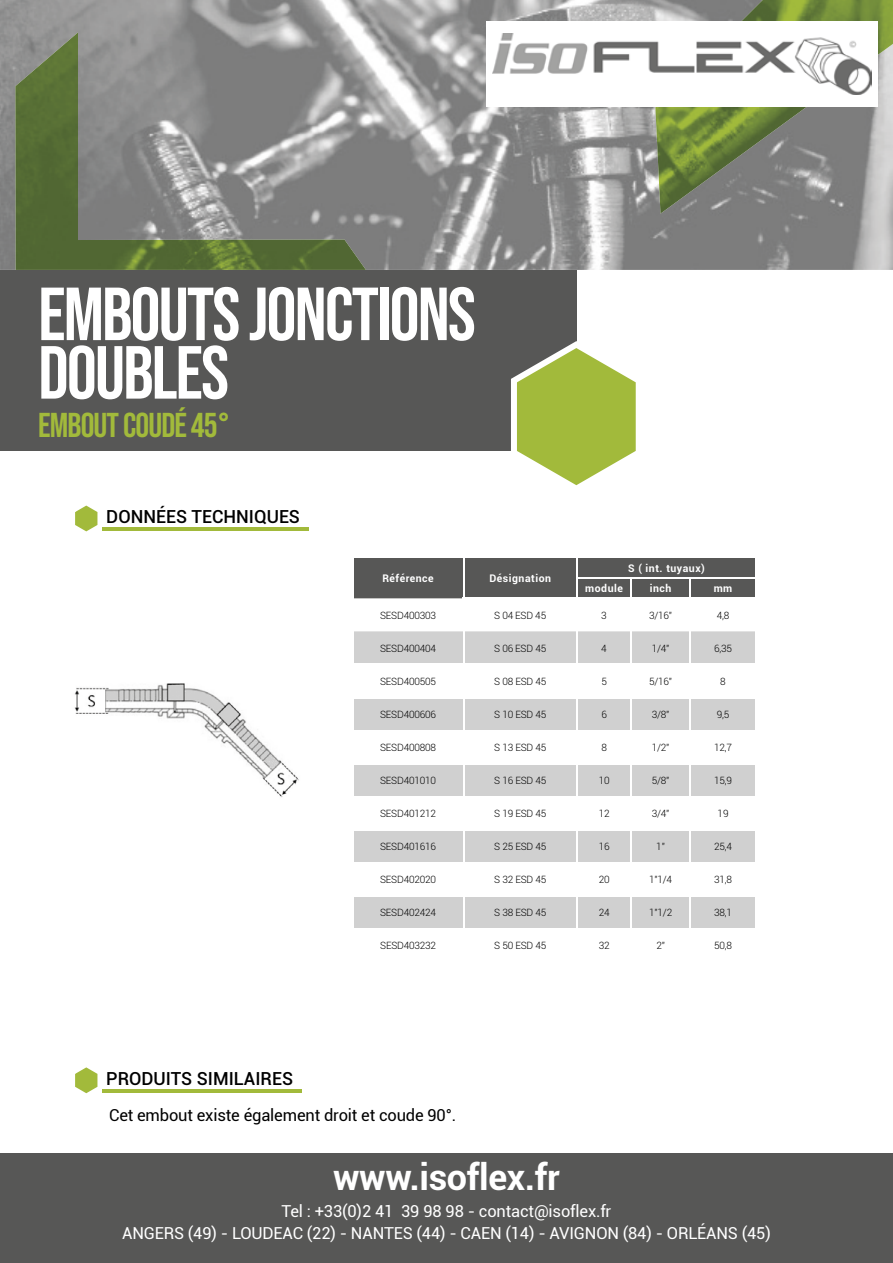
<style>
.page{position:relative;width:893px;height:1263px;background:#fff}
.page>*{position:absolute;margin:0;border:0;box-sizing:border-box;transform-origin:0 0}
.t1{font:75px/58.5px "Bebas Neue";letter-spacing:-.025em;color:#fff}
.t2{font:700 36px "Roboto";letter-spacing:-.01em;color:#fff}
.t3{font:34.5px "Bebas Neue";letter-spacing:-.025em;color:#a2ba3b}
.t4{font:500 18px "Roboto";color:#000}
.t5{font:16.5px/22px "Roboto";letter-spacing:-.01em;color:#fff;text-align:center}
.t6{font:16.5px "Roboto";letter-spacing:-.01em;color:#000}
.t7{font:700 10.5px "Roboto";letter-spacing:.05em;color:#fff}
.t8{font:300 10.05px "Roboto";letter-spacing:-.02em;color:#000}
</style>
<div class="page">
<img style="left:0;top:0;width:893px;height:270px">
<img style="left:15px;top:32px;width:351px;height:238px">
<div style="left:0;top:270px;width:576px;height:180px;background:#575756"></div>
<svg style="left:511px;top:341px;width:125px;height:145px"></svg>
<img style="left:655px;top:0;width:238px;height:214px">
<div style="left:486px;top:21px;width:392px;height:85px;background:#fff"></div>
<img style="left:492px;top:34px;width:380px;height:60px">
<div style="left:0;top:1153px;width:893px;height:110px;background:#575756"></div>
<svg style="left:75px;top:1067px;width:28px;height:27px"></svg>
<hr style="left:102px;top:1089px;width:200px;height:3px;background:#a2ba3b">
<svg style="left:75px;top:505px;width:28px;height:27px"></svg>
<hr style="left:102px;top:527px;width:206px;height:3px;background:#a2ba3b">
<svg style="left:354px;top:631px;width:401px;height:297px;fill:#d0d0d0"></svg>
<hr style="left:463px;top:631px;width:1px;height:33px;background:#fff">
<hr style="left:576px;top:631px;width:2px;height:33px;background:#fff">
<hr style="left:463px;top:665px;width:1px;height:32px;background:#fff">
<hr style="left:576px;top:665px;width:2px;height:32px;background:#fff">
<hr style="left:463px;top:698px;width:1px;height:32px;background:#fff">
<hr style="left:576px;top:698px;width:2px;height:32px;background:#fff">
<hr style="left:463px;top:731px;width:1px;height:32px;background:#fff">
<hr style="left:576px;top:731px;width:2px;height:32px;background:#fff">
<hr style="left:463px;top:764px;width:1px;height:32px;background:#fff">
<hr style="left:576px;top:764px;width:2px;height:32px;background:#fff">
<hr style="left:463px;top:797px;width:1px;height:32px;background:#fff">
<hr style="left:576px;top:797px;width:2px;height:32px;background:#fff">
<hr style="left:463px;top:830px;width:1px;height:32px;background:#fff">
<hr style="left:576px;top:830px;width:2px;height:32px;background:#fff">
<hr style="left:463px;top:863px;width:1px;height:32px;background:#fff">
<hr style="left:576px;top:863px;width:2px;height:32px;background:#fff">
<hr style="left:463px;top:896px;width:1px;height:32px;background:#fff">
<hr style="left:576px;top:896px;width:2px;height:32px;background:#fff">
<hr style="left:630px;top:631px;width:2px;height:33px;background:#fff">
<hr style="left:689px;top:631px;width:2px;height:33px;background:#fff">
<hr style="left:630px;top:665px;width:2px;height:32px;background:#fff">
<hr style="left:689px;top:665px;width:2px;height:32px;background:#fff">
<hr style="left:630px;top:698px;width:2px;height:32px;background:#fff">
<hr style="left:689px;top:698px;width:2px;height:32px;background:#fff">
<hr style="left:630px;top:731px;width:2px;height:32px;background:#fff">
<hr style="left:689px;top:731px;width:2px;height:32px;background:#fff">
<hr style="left:630px;top:764px;width:2px;height:32px;background:#fff">
<hr style="left:689px;top:764px;width:2px;height:32px;background:#fff">
<hr style="left:630px;top:797px;width:2px;height:32px;background:#fff">
<hr style="left:689px;top:797px;width:2px;height:32px;background:#fff">
<hr style="left:630px;top:830px;width:2px;height:32px;background:#fff">
<hr style="left:689px;top:830px;width:2px;height:32px;background:#fff">
<hr style="left:630px;top:863px;width:2px;height:32px;background:#fff">
<hr style="left:689px;top:863px;width:2px;height:32px;background:#fff">
<hr style="left:630px;top:896px;width:2px;height:32px;background:#fff">
<hr style="left:689px;top:896px;width:2px;height:32px;background:#fff">
<div style="left:354px;top:558px;width:401px;height:40px;background:#575756"></div>
<hr style="left:352px;top:664px;width:111px;height:1px;background:#fff">
<hr style="left:463px;top:664px;width:114px;height:1px;background:#fff">
<hr style="left:577px;top:664px;width:54px;height:1px;background:#fff">
<hr style="left:631px;top:664px;width:59px;height:1px;background:#fff">
<hr style="left:690px;top:664px;width:67px;height:1px;background:#fff">
<hr style="left:352px;top:697px;width:111px;height:1px;background:#fff">
<hr style="left:463px;top:697px;width:114px;height:1px;background:#fff">
<hr style="left:577px;top:697px;width:54px;height:1px;background:#fff">
<hr style="left:631px;top:697px;width:59px;height:1px;background:#fff">
<hr style="left:690px;top:697px;width:67px;height:1px;background:#fff">
<hr style="left:352px;top:730px;width:111px;height:1px;background:#fff">
<hr style="left:463px;top:730px;width:114px;height:1px;background:#fff">
<hr style="left:577px;top:730px;width:54px;height:1px;background:#fff">
<hr style="left:631px;top:730px;width:59px;height:1px;background:#fff">
<hr style="left:690px;top:730px;width:67px;height:1px;background:#fff">
<hr style="left:352px;top:763px;width:111px;height:1px;background:#fff">
<hr style="left:463px;top:763px;width:114px;height:1px;background:#fff">
<hr style="left:577px;top:763px;width:54px;height:1px;background:#fff">
<hr style="left:631px;top:763px;width:59px;height:1px;background:#fff">
<hr style="left:690px;top:763px;width:67px;height:1px;background:#fff">
<hr style="left:352px;top:796px;width:111px;height:1px;background:#fff">
<hr style="left:463px;top:796px;width:114px;height:1px;background:#fff">
<hr style="left:577px;top:796px;width:54px;height:1px;background:#fff">
<hr style="left:631px;top:796px;width:59px;height:1px;background:#fff">
<hr style="left:690px;top:796px;width:67px;height:1px;background:#fff">
<hr style="left:352px;top:829px;width:111px;height:1px;background:#fff">
<hr style="left:463px;top:829px;width:114px;height:1px;background:#fff">
<hr style="left:577px;top:829px;width:54px;height:1px;background:#fff">
<hr style="left:631px;top:829px;width:59px;height:1px;background:#fff">
<hr style="left:690px;top:829px;width:67px;height:1px;background:#fff">
<hr style="left:352px;top:862px;width:111px;height:1px;background:#fff">
<hr style="left:463px;top:862px;width:114px;height:1px;background:#fff">
<hr style="left:577px;top:862px;width:54px;height:1px;background:#fff">
<hr style="left:631px;top:862px;width:59px;height:1px;background:#fff">
<hr style="left:690px;top:862px;width:67px;height:1px;background:#fff">
<hr style="left:352px;top:895px;width:111px;height:1px;background:#fff">
<hr style="left:463px;top:895px;width:114px;height:1px;background:#fff">
<hr style="left:577px;top:895px;width:54px;height:1px;background:#fff">
<hr style="left:631px;top:895px;width:59px;height:1px;background:#fff">
<hr style="left:690px;top:895px;width:67px;height:1px;background:#fff">
<img style="left:74px;top:683px;width:225px;height:115px">
<h1 class="t1" style="left:38px;top:284px;width:439px">EMBOUTS JONCTIONS<br>DOUBLES</h1>
<h3 class="t3" style="left:38px;top:405px;width:194px">EMBOUT COUDÉ 45°</h3>
<h3 class="t4" style="left:106px;top:504px;width:195px">DONNÉES TECHNIQUES</h3>
<h3 class="t4" style="left:106px;top:1066px;width:188px">PRODUITS SIMILAIRES</h3>
<p class="t7" style="left:382px;top:570px;width:53px">Référence</p>
<p class="t7" style="left:489px;top:570px;width:63px">Désignation</p>
<p class="t7" style="left:628px;top:561px;width:78px">S ( int. tuyaux)</p>
<p class="t7" style="left:585px;top:581px;width:39px">module</p>
<p class="t7" style="left:650px;top:581px;width:23px">inch</p>
<p class="t7" style="left:714px;top:581px;width:20px">mm</p>
<p class="t8" style="left:380px;top:608px;width:58px">SESD400303</p>
<p class="t8" style="left:494px;top:608px;width:54px">S 04 ESD 45</p>
<p class="t8" style="left:601px;top:608px;width:7px">3</p>
<p class="t8" style="left:649px;top:608px;width:25px">3/16"</p>
<p class="t8" style="left:717px;top:608px;width:14px">4,8</p>
<p class="t8" style="left:380px;top:641px;width:58px">SESD400404</p>
<p class="t8" style="left:494px;top:641px;width:54px">S 06 ESD 45</p>
<p class="t8" style="left:601px;top:641px;width:7px">4</p>
<p class="t8" style="left:652px;top:641px;width:19px">1/4"</p>
<p class="t8" style="left:714px;top:641px;width:20px">6,35</p>
<p class="t8" style="left:380px;top:674px;width:58px">SESD400505</p>
<p class="t8" style="left:494px;top:674px;width:54px">S 08 ESD 45</p>
<p class="t8" style="left:601px;top:674px;width:7px">5</p>
<p class="t8" style="left:649px;top:674px;width:25px">5/16"</p>
<p class="t8" style="left:720px;top:674px;width:7px">8</p>
<p class="t8" style="left:380px;top:707px;width:58px">SESD400606</p>
<p class="t8" style="left:494px;top:707px;width:54px">S 10 ESD 45</p>
<p class="t8" style="left:601px;top:707px;width:7px">6</p>
<p class="t8" style="left:652px;top:707px;width:19px">3/8"</p>
<p class="t8" style="left:717px;top:707px;width:14px">9,5</p>
<p class="t8" style="left:380px;top:740px;width:58px">SESD400808</p>
<p class="t8" style="left:494px;top:740px;width:54px">S 13 ESD 45</p>
<p class="t8" style="left:601px;top:740px;width:7px">8</p>
<p class="t8" style="left:652px;top:740px;width:19px">1/2"</p>
<p class="t8" style="left:714px;top:740px;width:20px">12,7</p>
<p class="t8" style="left:380px;top:773px;width:58px">SESD401010</p>
<p class="t8" style="left:494px;top:773px;width:54px">S 16 ESD 45</p>
<p class="t8" style="left:599px;top:773px;width:12px">10</p>
<p class="t8" style="left:652px;top:773px;width:19px">5/8"</p>
<p class="t8" style="left:714px;top:773px;width:20px">15,9</p>
<p class="t8" style="left:380px;top:806px;width:58px">SESD401212</p>
<p class="t8" style="left:494px;top:806px;width:54px">S 19 ESD 45</p>
<p class="t8" style="left:599px;top:806px;width:12px">12</p>
<p class="t8" style="left:652px;top:806px;width:19px">3/4"</p>
<p class="t8" style="left:718px;top:806px;width:12px">19</p>
<p class="t8" style="left:380px;top:839px;width:58px">SESD401616</p>
<p class="t8" style="left:494px;top:839px;width:54px">S 25 ESD 45</p>
<p class="t8" style="left:599px;top:839px;width:12px">16</p>
<p class="t8" style="left:656px;top:839px;width:10px">1"</p>
<p class="t8" style="left:714px;top:839px;width:20px">25,4</p>
<p class="t8" style="left:380px;top:872px;width:58px">SESD402020</p>
<p class="t8" style="left:494px;top:872px;width:54px">S 32 ESD 45</p>
<p class="t8" style="left:599px;top:872px;width:12px">20</p>
<p class="t8" style="left:649px;top:872px;width:25px">1"1/4</p>
<p class="t8" style="left:714px;top:872px;width:20px">31,8</p>
<p class="t8" style="left:380px;top:905px;width:58px">SESD402424</p>
<p class="t8" style="left:494px;top:905px;width:54px">S 38 ESD 45</p>
<p class="t8" style="left:599px;top:905px;width:12px">24</p>
<p class="t8" style="left:649px;top:905px;width:25px">1"1/2</p>
<p class="t8" style="left:714px;top:905px;width:20px">38,1</p>
<p class="t8" style="left:380px;top:938px;width:58px">SESD403232</p>
<p class="t8" style="left:494px;top:938px;width:54px">S 50 ESD 45</p>
<p class="t8" style="left:599px;top:938px;width:12px">32</p>
<p class="t8" style="left:656px;top:938px;width:10px">2"</p>
<p class="t8" style="left:714px;top:938px;width:20px">50,8</p>
<h3 class="t6" style="left:109px;top:1103px;width:349px">Cet embout existe également droit et coude 90°.</h3>
<h2 class="t2" style="left:333px;top:1152px;width:228px">www.isoflex.fr</h2>
<h3 class="t5" style="left:122px;top:1199px;width:650px">Tel : +33(0)2 41 39 98 98 - contact@isoflex.fr<br>ANGERS (49) - LOUDEAC (22) - NANTES (44) - CAEN (14) - AVIGNON (84) - ORLÉANS (45)</h3>
</div>
